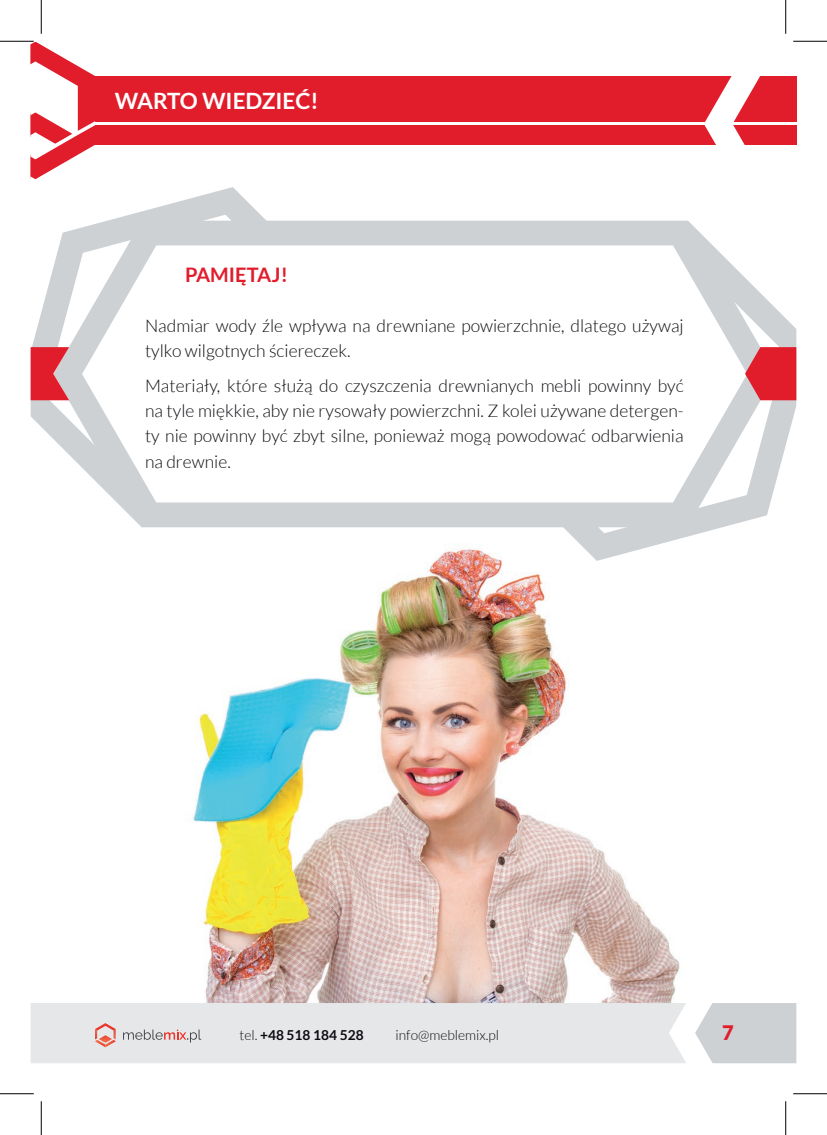
<style>
.page{position:relative;width:827px;height:1135px;background:#fff}
.page>*{position:absolute;margin:0;border:0;box-sizing:border-box;transform-origin:0 0}
.t1{font:700 22.5px "Lato";color:#fff}
.t2{font:700 20px "Lato";color:#e11d2b}
.t3{font:900 20px "Lato";color:#e11d2b}
.t4{font:300 17.5px/25px "Lato";color:#0e0b10}
.t5{font:700 13.75px "Lato";color:#0e0b10}
.t6{font:300 13.75px "Lato";color:#0e0b10}
.s1{font-weight:300}
</style>
<div class="page">
<img style="left:142px;top:527px;width:538px;height:476px">
<div style="left:31px;top:1003px;width:655px;height:60px;background:#e6e7e9"></div>
<svg style="left:31px;top:42px;width:71px;height:138px"></svg>
<div style="left:95px;top:125px;width:701px;height:20px;background:#e11d2b"></div>
<div style="left:95px;top:76px;width:701px;height:45px;background:#e11d2b"></div>
<svg style="left:704px;top:32px;width:92px;height:113px"></svg>
<svg style="left:695px;top:1003px;width:101px;height:61px;background:#d2d5d8"></svg>
<svg style="left:123px;top:1029px;width:78px;height:13px"></svg>
<svg style="left:95px;top:1023px;width:21px;height:24px"></svg>
<svg style="left:472px;top:309px;width:324px;height:252px"></svg>
<svg style="left:31px;top:187px;width:326px;height:252px"></svg>
<svg style="left:53px;top:221px;width:723px;height:306px"></svg>
<svg style="left:31px;top:347px;width:38px;height:53px;background:#dd424e"></svg>
<svg style="left:745px;top:347px;width:51px;height:53px;background:#de3844"></svg>
<hr style="left:793px;top:40px;width:34px;height:2px;background:#fff">
<hr style="left:0;top:41px;width:34px;height:1px;background:#000">
<hr style="left:793px;top:41px;width:34px;height:1px;background:#000">
<hr style="left:0;top:1093px;width:34px;height:1px;background:#000">
<hr style="left:793px;top:1093px;width:34px;height:1px;background:#000">
<hr style="left:41px;top:0;width:1px;height:34px;background:#000">
<hr style="left:41px;top:1101px;width:1px;height:34px;background:#000">
<hr style="left:785px;top:0;width:1px;height:34px;background:#000">
<hr style="left:785px;top:1101px;width:1px;height:34px;background:#000">
<p class="t1" style="left:115px;top:88px;width:205px">WARTO WIEDZIEĆ!</p>
<p class="t2" style="left:185px;top:264px;width:104px">PAMIĘTAJ!</p>
<p class="t4" style="left:145px;top:314px;width:540px">Nadmiar wody źle wpływa na drewniane powierzchnie, dlatego używaj tylko wilgotnych ściereczek.</p>
<p class="t4" style="left:145px;top:374px;width:540px;text-align:justify">Materiały, które służą do czyszczenia drewnianych mebli powinny być na tyle miękkie, aby nie rysowały powierzchni. Z kolei używane detergen&shy;ty nie powinny być zbyt silne, ponieważ mogą powodować odbarwienia na drewnie.</p>
<p class="t5" style="left:239px;top:1027px;width:126px"><span class="s1">tel.</span> +48 518 184 528</p>
<p class="t6" style="left:395px;top:1027px;width:105px">info@meblemix.pl</p>
<p class="t3" style="left:722px;top:1021px;width:13px">7</p>
</div>
